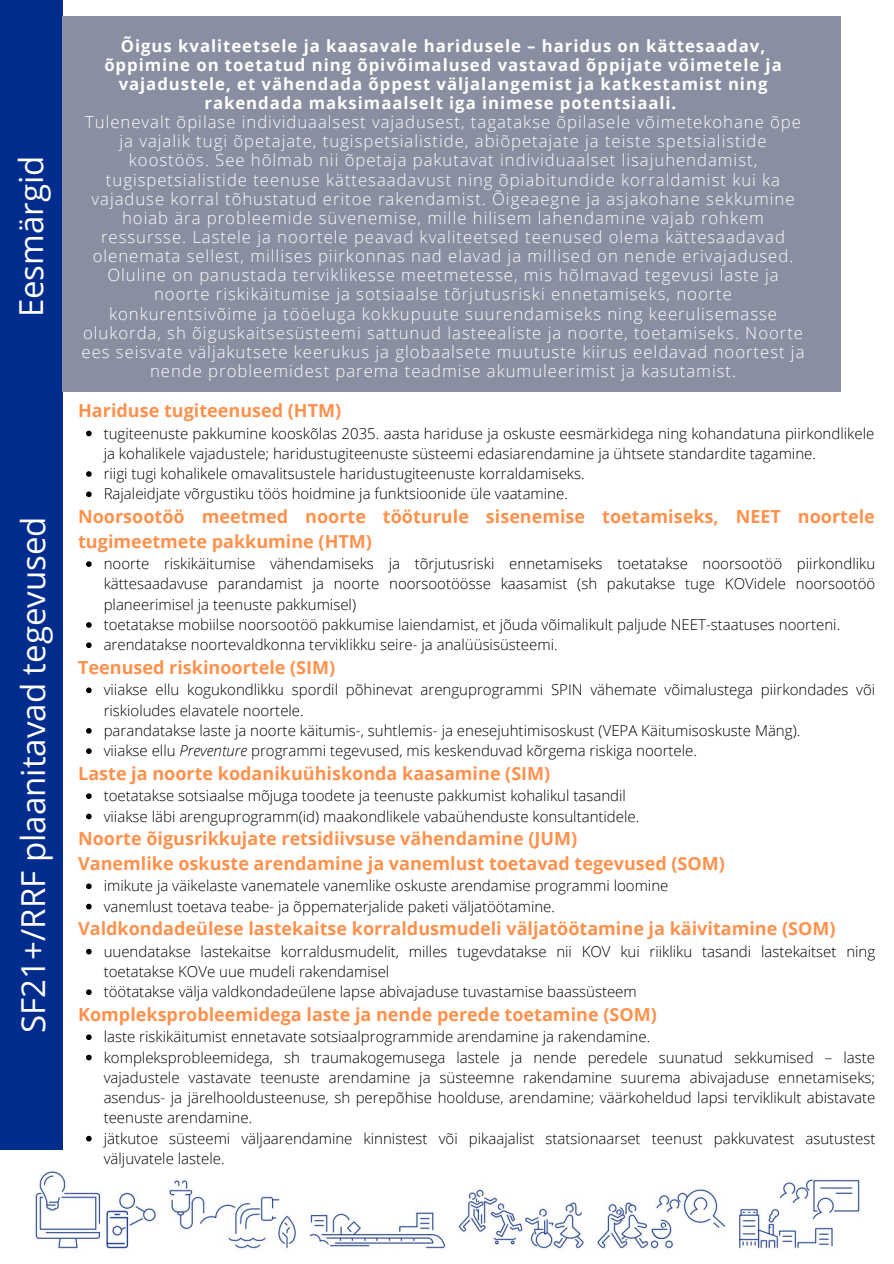
<style>
.page{position:relative;width:894px;height:1264px;background:#fff}
.page>*{position:absolute;margin:0;border:0;box-sizing:border-box;transform-origin:0 0}
.t1{font:33px "Open Sans";color:#fff}
.t2{font:700 18px/24.8px "Open Sans";color:#ff914d}
.t3{font:300 16.8px/19.2px "Open Sans";letter-spacing:.06em;color:#fff;text-align:center}
.t4{font:700 16.8px/19.2px "Open Sans";letter-spacing:.055em;color:#fff;text-align:center}
.t5{font:300 15px/20.2px "Open Sans";color:#000}
.s1{font-style:italic}
</style>
<div class="page">
<img style="left:0;top:1149px;width:860px;height:101px">
<div style="left:0;top:0;width:63px;height:1149px;background:#002c8e"></div>
<div style="left:63px;top:16px;width:777px;height:375px;background:#898fa0"></div>
<svg style="left:86px;top:430px;width:6px;height:6px"></svg>
<svg style="left:86px;top:471px;width:6px;height:6px"></svg>
<svg style="left:86px;top:491px;width:6px;height:6px"></svg>
<svg style="left:86px;top:561px;width:6px;height:6px"></svg>
<svg style="left:86px;top:622px;width:6px;height:5px"></svg>
<svg style="left:86px;top:642px;width:6px;height:6px"></svg>
<svg style="left:86px;top:687px;width:6px;height:6px"></svg>
<svg style="left:86px;top:728px;width:6px;height:5px"></svg>
<svg style="left:86px;top:748px;width:6px;height:6px"></svg>
<svg style="left:86px;top:793px;width:6px;height:6px"></svg>
<svg style="left:86px;top:813px;width:6px;height:6px"></svg>
<svg style="left:86px;top:883px;width:6px;height:6px"></svg>
<svg style="left:86px;top:903px;width:6px;height:6px"></svg>
<svg style="left:86px;top:948px;width:6px;height:6px"></svg>
<svg style="left:86px;top:989px;width:6px;height:6px"></svg>
<svg style="left:86px;top:1034px;width:6px;height:6px"></svg>
<svg style="left:86px;top:1054px;width:6px;height:6px"></svg>
<svg style="left:86px;top:1135px;width:6px;height:6px"></svg>
<p class="t1" style="left:8px;top:317px;width:163px;rotate:-90deg">Eesmärgid</p>
<p class="t1" style="left:10px;top:1032px;width:518px;rotate:-90deg">SF21+/RRF plaanitavad tegevused</p>
<p class="t4" style="left:104px;top:35px;width:678px">Õigus kvaliteetsele ja kaasavale haridusele – haridus on kättesaadav, õppimine on toetatud ning õpivõimalused vastavad õppijate võimetele ja vajadustele, et vähendada õppest väljalangemist ja katkestamist ning rakendada maksimaalselt iga inimese potentsiaali.</p>
<p class="t3" style="left:82px;top:112px;width:724px">Tulenevalt õpilase individuaalsest vajadusest, tagatakse õpilasele võimetekohane õpe ja vajalik tugi õpetajate, tugispetsialistide, abiõpetajate ja teiste spetsialistide koostöös. See hõlmab nii õpetaja pakutavat individuaalset lisajuhendamist, tugispetsialistide teenuse kättesaadavust ning õpiabitundide korraldamist kui ka vajaduse korral tõhustatud eritoe rakendamist. Õigeaegne ja asjakohane sekkumine hoiab ära probleemide süvenemise, mille hilisem lahendamine vajab rohkem ressursse. Lastele ja noortele peavad kvaliteetsed teenused olema kättesaadavad olenemata sellest, millises piirkonnas nad elavad ja millised on nende erivajadused.<br>Oluline on panustada terviklikesse meetmetesse, mis hõlmavad tegevusi laste ja noorte riskikäitumise ja sotsiaalse tõrjutusriski ennetamiseks, noorte konkurentsivõime ja tööeluga kokkupuute suurendamiseks ning keerulisemasse olukorda, sh õiguskaitsesüsteemi sattunud lasteealiste ja noorte, toetamiseks. Noorte ees seisvate väljakutsete keerukus ja globaalsete muutuste kiirus eeldavad noortest ja nende probleemidest parema teadmise akumuleerimist ja kasutamist.</p>
<p class="t2" style="left:78px;top:398px;width:264px">Hariduse tugiteenused (HTM)</p>
<p class="t5" style="left:104px;top:422px;width:772px">tugiteenuste pakkumine kooskõlas 2035. aasta hariduse ja oskuste eesmärkidega ning kohandatuna piirkondlikele ja kohalikele vajadustele; haridustugiteenuste süsteemi edasiarendamine ja ühtsete standardite tagamine.</p>
<p class="t5" style="left:104px;top:463px;width:482px">riigi tugi kohalikele omavalitsustele haridustugiteenuste korraldamiseks.</p>
<p class="t5" style="left:104px;top:483px;width:465px">Rajaleidjate võrgustiku töös hoidmine ja funktsioonide üle vaatamine.</p>
<p class="t2" style="left:78px;top:503px;width:798px">Noorsootöö meetmed noorte tööturule sisenemise toetamiseks, NEET noortele tugimeetmete pakkumine (HTM)</p>
<p class="t5" style="left:104px;top:553px;width:773px;text-align:justify">noorte riskikäitumise vähendamiseks ja tõrjutusriski ennetamiseks toetatakse noorsootöö piirkondliku kättesaadavuse parandamist ja noorte noorsootöösse kaasamist (sh pakutakse tuge KOVidele noorsootöö planeerimisel ja teenuste pakkumisel)</p>
<p class="t5" style="left:104px;top:614px;width:737px">toetatakse mobiilse noorsootöö pakkumise laiendamist, et jõuda võimalikult paljude NEET-staatuses noorteni.</p>
<p class="t5" style="left:104px;top:634px;width:455px">arendatakse noortevaldkonna terviklikku seire- ja analüüsisüsteemi.</p>
<p class="t5" style="left:104px;top:679px;width:772px">viiakse ellu kogukondlikku spordil põhinevat arenguprogrammi SPIN vähemate võimalustega piirkondades või riskioludes elavatele noortele.</p>
<p class="t5" style="left:104px;top:720px;width:698px">parandatakse laste ja noorte käitumis-, suhtlemis- ja enesejuhtimisoskust (VEPA Käitumisoskuste Mäng).</p>
<p class="t5" style="left:104px;top:740px;width:594px">viiakse ellu <span class="s1">Preventure</span> programmi tegevused, mis keskenduvad kõrgema riskiga noortele.</p>
<p class="t5" style="left:104px;top:785px;width:523px">toetatakse sotsiaalse mõjuga toodete ja teenuste pakkumist kohalikul tasandil</p>
<p class="t5" style="left:104px;top:805px;width:537px">viiakse läbi arenguprogramm(id) maakondlikele vabaühenduste konsultantidele.</p>
<p class="t2" style="left:78px;top:654px;width:258px">Teenused riskinoortele (SIM)</p>
<p class="t2" style="left:78px;top:760px;width:473px">Laste ja noorte kodanikuühiskonda kaasamine (SIM)</p>
<p class="t2" style="left:78px;top:825px;width:500px">Noorte õigusrikkujate retsidiivsuse vähendamine (JUM)</p>
<p class="t2" style="left:78px;top:850px;width:648px">Vanemlike oskuste arendamine ja vanemlust toetavad tegevused (SOM)</p>
<p class="t5" style="left:104px;top:875px;width:566px">imikute ja väikelaste vanematele vanemlike oskuste arendamise programmi loomine</p>
<p class="t5" style="left:104px;top:895px;width:452px">vanemlust toetava teabe- ja õppematerjalide paketi väljatöötamine.</p>
<p class="t5" style="left:104px;top:940px;width:772px">uuendatakse lastekaitse korraldusmudelit, milles tugevdatakse nii KOV kui riikliku tasandi lastekaitset ning toetatakse KOVe uue mudeli rakendamisel</p>
<p class="t5" style="left:104px;top:981px;width:534px">töötatakse välja valdkondadeülene lapse abivajaduse tuvastamise baassüsteem</p>
<p class="t5" style="left:104px;top:1026px;width:548px">laste riskikäitumist ennetavate sotsiaalprogrammide arendamine ja rakendamine.</p>
<p class="t5" style="left:104px;top:1046px;width:773px;text-align:justify">kompleksprobleemidega, sh traumakogemusega lastele ja nende peredele suunatud sekkumised – laste vajadustele vastavate teenuste arendamine ja süsteemne rakendamine suurema abivajaduse ennetamiseks; asendus- ja järelhooldusteenuse, sh perepõhise hoolduse, arendamine; väärkoheldud lapsi terviklikult abistavate teenuste arendamine.</p>
<p class="t5" style="left:104px;top:1127px;width:773px">jätkutoe süsteemi väljaarendamine kinnistest või pikaajalist statsionaarset teenust pakkuvatest asutustest väljuvatele lastele.</p>
<p class="t2" style="left:78px;top:916px;width:758px">Valdkondadeülese lastekaitse korraldusmudeli väljatöötamine ja käivitamine (SOM)</p>
<p class="t2" style="left:78px;top:1001px;width:580px">Kompleksprobleemidega laste ja nende perede toetamine (SOM)</p>
</div>
